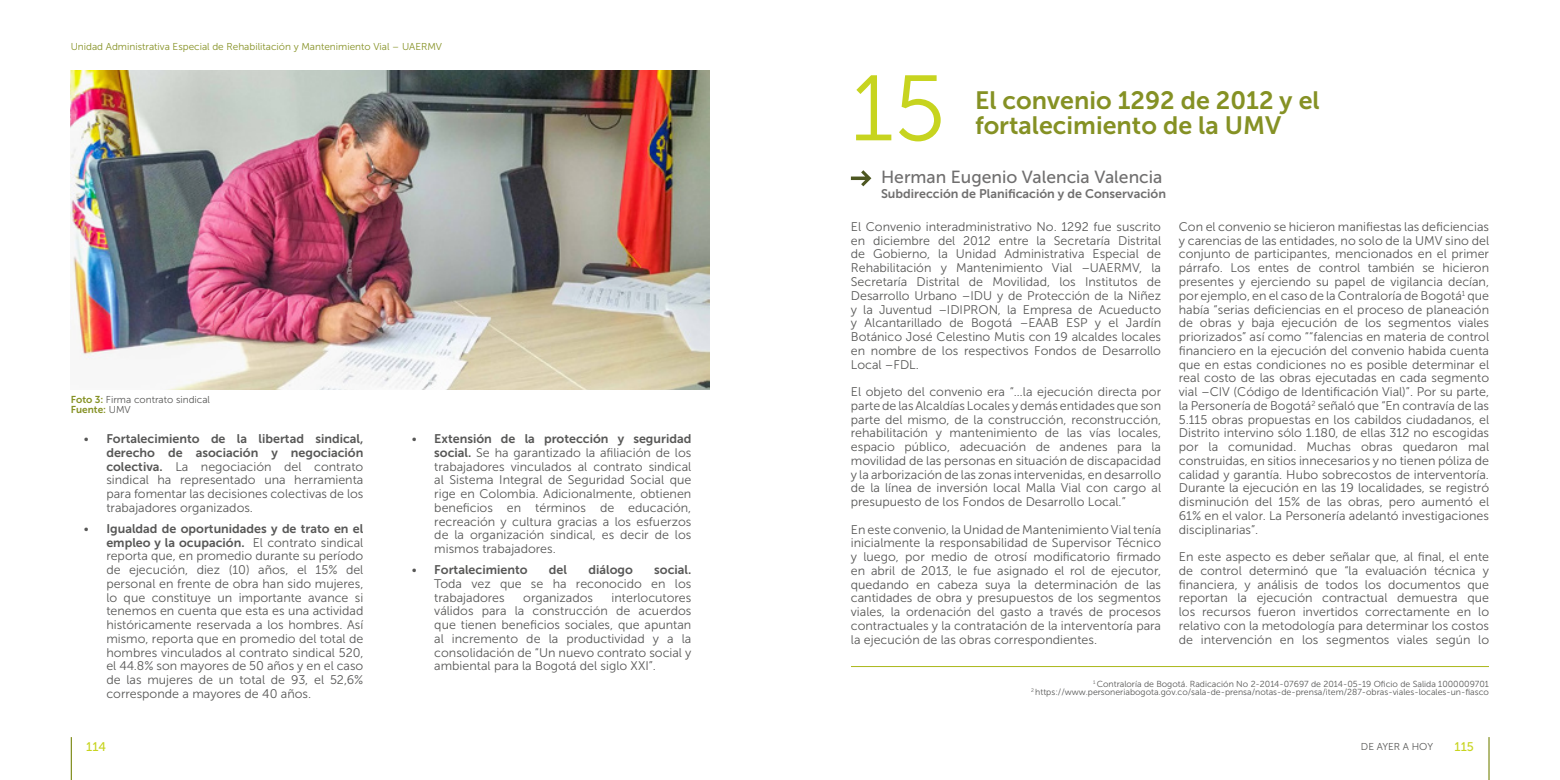
<style>
.page{position:relative;width:1560px;height:780px;background:#fff}
.page>*{position:absolute;margin:0;border:0;box-sizing:border-box;transform-origin:0 0}
.t1{font:92.5px "Museo Sans 300";color:#c7d41f}
.t2{font:25px "Museo Sans 700";color:#859124}
.t3{font:17.5px "Museo Sans 500";color:#706f6f}
.t4{font:12.5px/13.8px "Museo Sans 300";color:#575756;text-align:justify}
.t5{font:12.5px/13.8px "Museo Sans 700";color:#575756;text-align:right}
.t6{font:12.5px "Museo Sans 700";color:#706f6f}
.t7{font:12.5px "Museo Sans 500";color:#c7d41f}
.t8{font:10px "Museo Sans 300";color:#859124}
.t9{font:10px "Museo Sans 300";color:#575756}
.t10{font:10px "Museo Sans 700";color:#859124}
.t11{font:8.75px/8.8px "Museo Sans 300";color:#575756;text-align:right}
.s1{font-family:"Museo Sans 700";color:#859124}
.s2{font-family:"Museo Sans 300";color:#575756}
.s3{font-family:"Museo Sans 300"}
.s4{font-family:"Museo Sans 700"}
</style>
<div class="page">
<img style="left:71px;top:71px;width:638px;height:319px">
<svg style="left:850px;top:170px;width:21px;height:16px"></svg>
<hr style="left:850px;top:666px;width:638px;height:1px;background:#abb81c">
<hr style="left:71px;top:737px;width:1px;height:43px;background:#859124">
<hr style="left:1487px;top:737px;width:2px;height:43px;background:#859124">
<p class="t8" style="left:71px;top:41px;width:373px">Unidad Administrativa Especial de Rehabilitación y Mantenimiento Vial – UAERMV</p>
<p class="t9" style="left:71px;top:394px;width:141px"><span class="s1">Foto 3:</span> Firma contrato sindical</p>
<p class="t10" style="left:71px;top:404px;width:61px">Fuente: <span class="s2">UMV</span></p>
<p class="t5" style="left:84px;top:432px;width:281px"><span class="s3">•</span> Fortalecimiento de la libertad sindical, derecho de asociación y negociación</p>
<p class="t4" style="left:106px;top:459px;width:258px"><span class="s4">colectiva.</span> La negociación del contrato sindical ha representado una herramienta para fomentar las decisiones colectivas de los trabajadores organizados.</p>
<p class="t5" style="left:84px;top:521px;width:281px"><span class="s3">•</span> Igualdad de oportunidades y de trato en el empleo y la ocupación. <span class="s3">El contrato sindical</span></p>
<p class="t4" style="left:106px;top:549px;width:258px">reporta que, en promedio durante su período de ejecución, diez (10) años, el 15% del personal en frente de obra han sido mujeres, lo que constituye un importante avance si tenemos en cuenta que esta es una actividad históricamente reservada a los hombres. Así mismo, reporta que en promedio del total de hombres vinculados al contrato sindical 520, el 44.8% son mayores de 50 años y en el caso de las mujeres de un total de 93, el 52,6% corresponde a mayores de 40 años.</p>
<p class="t5" style="left:412px;top:432px;width:281px"><span class="s3">•</span> Extensión de la protección y seguridad</p>
<p class="t4" style="left:434px;top:446px;width:258px"><span class="s4">social.</span> Se ha garantizado la afiliación de los trabajadores vinculados al contrato sindical al Sistema Integral de Seguridad Social que rige en Colombia. Adicionalmente, obtienen beneficios en términos de educación, recreación y cultura gracias a los esfuerzos de la organización sindical, es decir de los mismos trabajadores.</p>
<p class="t5" style="left:412px;top:563px;width:117px"><span class="s3">•</span> Fortalecimiento</p>
<p class="t5" style="left:549px;top:563px;width:20px">del</p>
<p class="t5" style="left:588px;top:563px;width:46px">diálogo</p>
<p class="t5" style="left:654px;top:563px;width:39px">social.</p>
<p class="t4" style="left:434px;top:576px;width:258px">Toda vez que se ha reconocido en los trabajadores</p>
<p class="t4" style="left:434px;top:590px;width:258px;text-indent:177px">interlocutores válidos para la construcción de acuerdos que tienen beneficios sociales, que apuntan al incremento de la productividad y a la consolidación de “Un nuevo contrato social y ambiental para la Bogotá del siglo XXI”.</p>
<p class="t4" style="left:523px;top:590px;width:71px">organizados</p>
<h1 class="t1" style="left:850px;top:59px;width:96px">15</h1>
<h2 class="t2" style="left:974px;top:86px;width:346px">El convenio 1292 de 2012 y el</h2>
<h2 class="t2" style="left:974px;top:111px;width:307px">fortalecimiento de la UMV</h2>
<h3 class="t3" style="left:881px;top:168px;width:283px">Herman Eugenio Valencia Valencia</h3>
<p class="t6" style="left:881px;top:187px;width:286px">Subdirección de Planificación y de Conservación</p>
<p class="t4" style="left:850px;top:220px;width:312px">El Convenio interadministrativo No. 1292 fue suscrito en diciembre del 2012 entre la Secretaría Distrital de Gobierno, la Unidad Administrativa Especial de Rehabilitación y Mantenimiento Vial –UAERMV, la Secretaría Distrital de Movilidad, los Institutos de Desarrollo Urbano –IDU y de Protección de la Niñez y la Juventud –IDIPRON, la Empresa de Acueducto y Alcantarillado de Bogotá –EAAB ESP y el Jardín Botánico José Celestino Mutis con 19 alcaldes locales en nombre de los respectivos Fondos de Desarrollo Local –FDL.</p>
<p class="t4" style="left:850px;top:385px;width:312px">El objeto del convenio era “…la ejecución directa por parte de las Alcaldías Locales y demás entidades que son parte del mismo, de la construcción, reconstrucción, rehabilitación y mantenimiento de las vías locales, espacio público, adecuación de andenes para la movilidad de las personas en situación de discapacidad y la arborización de las zonas intervenidas, en desarrollo de la línea de inversión local Malla Vial con cargo al presupuesto de los Fondos de Desarrollo Local.”</p>
<p class="t4" style="left:850px;top:522px;width:312px">En este convenio, la Unidad de Mantenimiento Vial tenía inicialmente la responsabilidad de Supervisor Técnico y luego, por medio de otrosí modificatorio firmado en abril de 2013, le fue asignado el rol de ejecutor, quedando en cabeza suya la determinación de las cantidades de obra y presupuestos de los segmentos viales, la ordenación del gasto a través de procesos contractuales y la contratación de la interventoría para la ejecución de las obras correspondientes.</p>
<p class="t4" style="left:1178px;top:220px;width:312px">Con el convenio se hicieron manifiestas las deficiencias y carencias de las entidades, no solo de la UMV sino del conjunto de participantes, mencionados en el primer párrafo. Los entes de control también se hicieron presentes y ejerciendo su papel de vigilancia decían, por ejemplo, en el caso de la Contraloría de Bogotá<sup>1</sup> que había “serias deficiencias en el proceso de planeación de obras y baja ejecución de los segmentos viales priorizados” así como ““falencias en materia de control financiero en la ejecución del convenio habida cuenta que en estas condiciones no es posible determinar el real costo de las obras ejecutadas en cada segmento vial –CIV (Código de Identificación Vial)”. Por su parte, la Personería de Bogotá<sup>2</sup> señaló que “En contravía de las 5.115 obras propuestas en los cabildos ciudadanos, el Distrito intervino sólo 1.180, de ellas 312 no escogidas por la comunidad. Muchas obras quedaron mal construidas, en sitios innecesarios y no tienen póliza de calidad y garantía. Hubo sobrecostos de interventoría.<br>Durante la ejecución en las 19 localidades, se registró disminución del 15% de las obras, pero aumentó el 61% en el valor. La Personería adelantó investigaciones disciplinarias”.</p>
<p class="t4" style="left:1178px;top:550px;width:312px">En este aspecto es deber señalar que, al final, el ente de control determinó que “la evaluación técnica y financiera, y análisis de todos los documentos que reportan la ejecución contractual demuestra que los recursos fueron invertidos correctamente en lo relativo con la metodología para determinar los costos de intervención en los segmentos viales según lo</p>
<p class="t11" style="left:1030px;top:679px;width:459px"><sup>1</sup> Contraloría de Bogotá. Radicación No 2-2014-07697 de 2014-05-19 Oficio de Salida 1000009701<br><sup>2</sup> https://www.personeriabogota.gov.co/sala-de-prensa/notas-de-prensa/item/287-obras-viales-locales-un-fiasco</p>
<p class="t7" style="left:86px;top:739px;width:21px">114</p>
<p class="t9" style="left:1360px;top:740px;width:74px">DE AYER A HOY</p>
<p class="t7" style="left:1454px;top:739px;width:21px">115</p>
</div>
